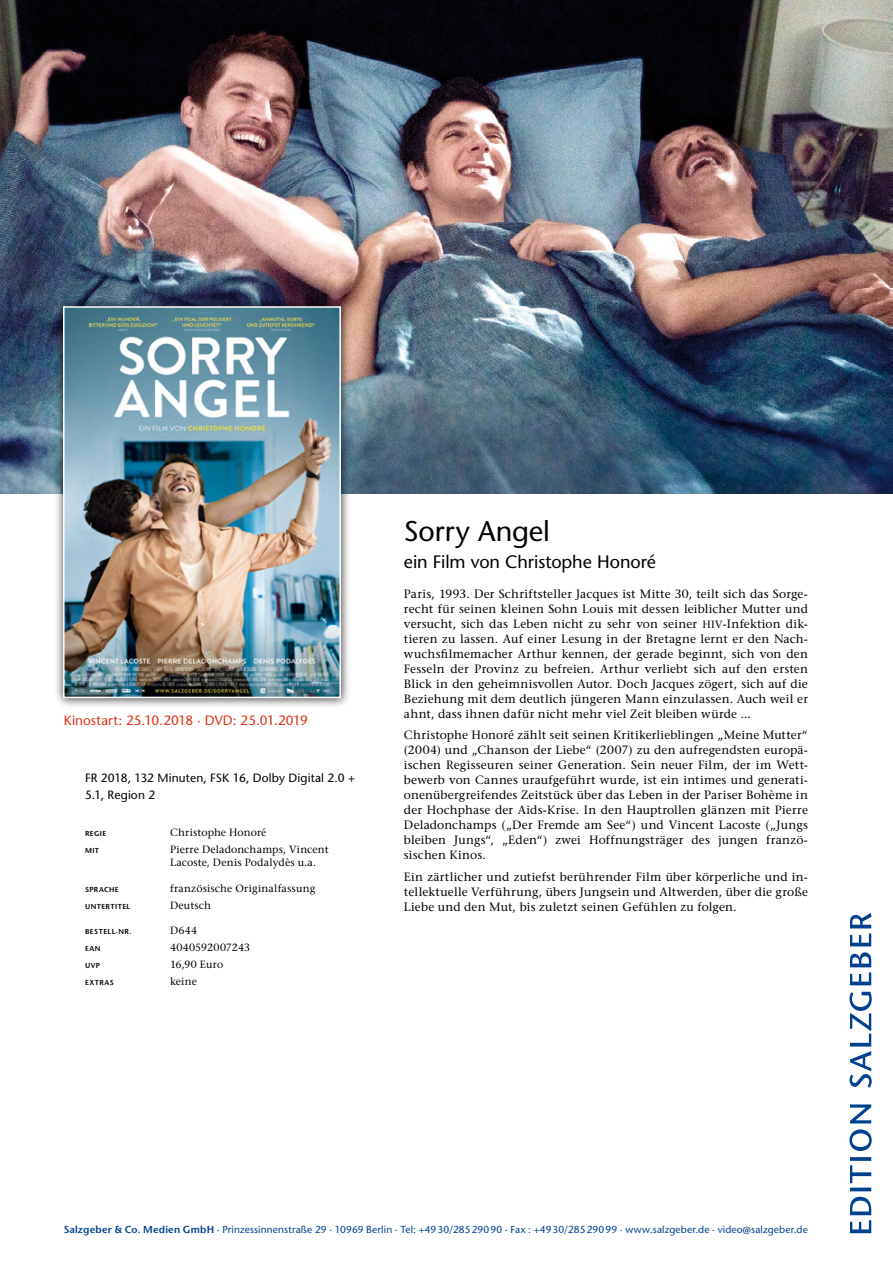
<style>
.page{position:relative;width:893px;height:1263px;background:#fff}
.page>*{position:absolute;margin:0;border:0;box-sizing:border-box;transform-origin:0 0}
.t1{font:28.5px "Stone Sans";letter-spacing:-.005em;color:#000}
.t2{font:18px "Stone Sans";letter-spacing:-.005em;color:#000}
.t3{font:13.5px "Stone Sans";color:#dc3417}
.t4{font:500 12px/15px "Stone Serif Std";letter-spacing:.02em;color:#000;text-align:justify}
.t5{font:12px/17px "Stone Sans";letter-spacing:.01em;color:#000}
.t6{font:500 10.5px/12.8px "Stone Serif Std";letter-spacing:.015em;color:#000}
.t7{font:10.2px "Stone Sans";letter-spacing:.015em;color:#00418f}
.t8{font:600 7.2px "Stone Sans";letter-spacing:.055em;color:#000}
.s1{font-size:10.5px}
.s2{font-weight:600}
</style>
<div class="page">
<img style="left:0;top:0;width:893px;height:493px">
<div style="left:53px;top:296px;width:298px;height:412px;background:#000;opacity:.75"></div>
<img style="left:66px;top:309px;width:272px;height:386px">
<div style="left:63px;top:306px;width:278px;height:392px;border:2px solid #fff"></div>
<svg style="left:849px;top:913px;width:23px;height:320px"></svg>
<p class="t3" style="left:64px;top:712px;width:246px">Kinostart: 25.10.2018 · DVD: 25.01.2019</p>
<p class="t5" style="left:85px;top:770px;width:272px">FR 2018, 132 Minuten, FSK 16, Dolby Digital 2.0 +<br>5.1, Region 2</p>
<p class="t8" style="left:85px;top:829px;width:23px">REGIE</p>
<p class="t6" style="left:170px;top:826px;width:98px">Christophe Honoré</p>
<p class="t8" style="left:85px;top:846px;width:16px">MIT</p>
<p class="t6" style="left:170px;top:843px;width:160px">Pierre Deladonchamps, Vincent<br>Lacoste, Denis Podalydès u.a.</p>
<p class="t8" style="left:85px;top:885px;width:35px">SPRACHE</p>
<p class="t6" style="left:170px;top:882px;width:147px">französische Originalfassung</p>
<p class="t8" style="left:85px;top:902px;width:47px">UNTERTITEL</p>
<p class="t6" style="left:170px;top:899px;width:43px">Deutsch</p>
<p class="t8" style="left:85px;top:927px;width:48px">BESTELL-NR.</p>
<p class="t6" style="left:170px;top:924px;width:29px">D644</p>
<p class="t8" style="left:85px;top:944px;width:17px">EAN</p>
<p class="t6" style="left:170px;top:941px;width:82px">4040592007243</p>
<p class="t8" style="left:85px;top:961px;width:17px">UVP</p>
<p class="t6" style="left:170px;top:958px;width:55px">16,90 Euro</p>
<p class="t8" style="left:85px;top:978px;width:30px">EXTRAS</p>
<p class="t6" style="left:170px;top:975px;width:28px">keine</p>
<h1 class="t1" style="left:404px;top:514px;width:148px">Sorry Angel</h1>
<h2 class="t2" style="left:404px;top:551px;width:253px">ein Film von Christophe Honoré</h2>
<p class="t4" style="left:404px;top:586px;width:405px">Paris, 1993. Der Schriftsteller Jacques ist Mitte 30, teilt sich das Sorge&shy;recht für seinen kleinen Sohn Louis mit dessen leiblicher Mutter und versucht, sich das Leben nicht zu sehr von seiner <span class="s1">HIV</span>-Infektion dik&shy;tieren zu lassen. Auf einer Lesung in der Bretagne lernt er den Nach&shy;wuchsfilmemacher Arthur kennen, der gerade beginnt, sich von den Fesseln der Provinz zu befreien. Arthur verliebt sich auf den ersten Blick in den geheimnisvollen Autor. Doch Jacques zögert, sich auf die Beziehung mit dem deutlich jüngeren Mann einzulassen. Auch weil er ahnt, dass ihnen dafür nicht mehr viel Zeit bleiben würde ...</p>
<p class="t4" style="left:404px;top:727px;width:405px">Christophe Honoré zählt seit seinen Kritikerlieblingen „Meine Mutter“ (2004) und „Chanson der Liebe“ (2007) zu den aufregendsten europä&shy;ischen Regisseuren seiner Generation. Sein neuer Film, der im Wett&shy;bewerb von Cannes uraufgeführt wurde, ist ein intimes und generati&shy;onenübergreifendes Zeitstück über das Leben in der Pariser Bohème in der Hochphase der Aids-Krise. In den Hauptrollen glänzen mit Pierre Deladonchamps („Der Fremde am See“) und Vincent Lacoste („Jungs bleiben Jungs“, „Eden“) zwei Hoffnungsträger des jungen franzö&shy;sischen Kinos.</p>
<p class="t4" style="left:404px;top:869px;width:405px">Ein zärtlicher und zutiefst berührender Film über körperliche und in&shy;tellektuelle Verführung, übers Jungsein und Altwerden, über die große Liebe und den Mut, bis zuletzt seinen Gefühlen zu folgen.</p>
<p class="t7" style="left:64px;top:1223px;width:746px"><span class="s2">Salzgeber &amp; Co. Medien GmbH</span> · Prinzessinnenstraße 29 · 10969 Berlin · Tel: +4930/28529090 · Fax : +4930/28529099 · www.salzgeber.de · video@salzgeber.de</p>
</div>
